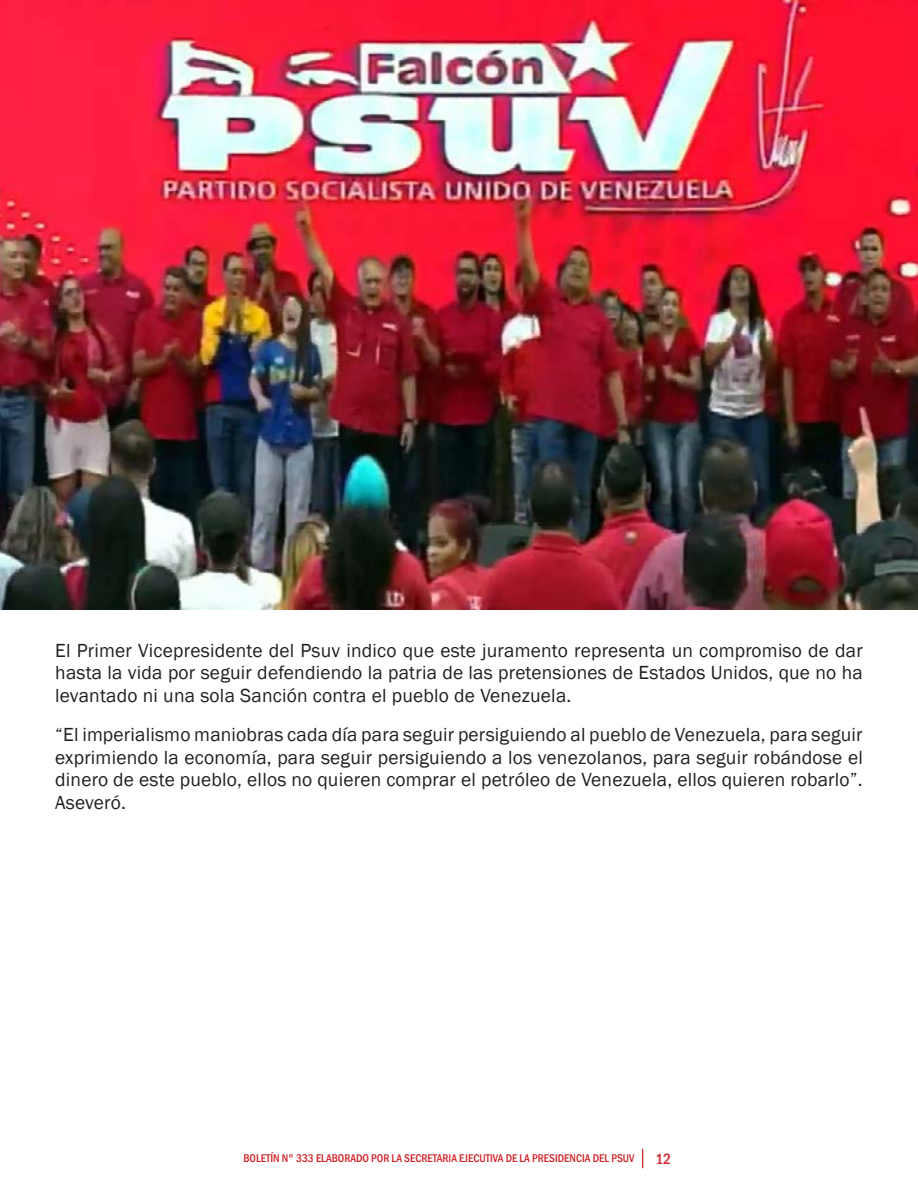
<style>
.page{position:relative;width:918px;height:1188px;background:#fff}
.page>*{position:absolute;margin:0;border:0;box-sizing:border-box;transform-origin:0 0}
.Estilo_de_párrafo_1{font:19.5px/22.5px "Franklin Gothic";letter-spacing:.01em;color:#231f20;text-align:justify}
.t1{font:500 condensed 15.3px "Franklin Gothic";color:#d1232a}
.t2{font:500 condensed 11.55px "Franklin Gothic";color:#d1232a}
</style>
<div class="page">
<svg style="left:642px;top:1149px;width:1px;height:19px"></svg>
<img style="left:0;top:0;width:918px;height:609px">
<p class="Estilo_de_párrafo_1" style="left:55px;top:640px;width:809px">El Primer Vicepresidente del Psuv indico que este juramento representa un compromiso de dar hasta la vida por seguir defendiendo la patria de las pretensiones de Estados Unidos, que no ha levantado ni una sola Sanción contra el pueblo de Venezuela.</p>
<p class="Estilo_de_párrafo_1" style="left:55px;top:724px;width:809px">“El imperialismo maniobras cada día para seguir persiguiendo al pueblo de Venezuela, para seguir exprimiendo la economía, para seguir persiguiendo a los venezolanos, para seguir robándose el dinero de este pueblo, ellos no quieren comprar el petróleo de Venezuela, ellos quieren robarlo”.<br>Aseveró.</p>
<p class="t2" style="left:243px;top:1150px;width:393px">BOLETÍN N° 333 ELABORADO POR LA SECRETARIA EJECUTIVA DE LA PRESIDENCIA DEL PSUV</p>
<p class="t1" style="left:655px;top:1149px;width:17px">12</p>
</div>
